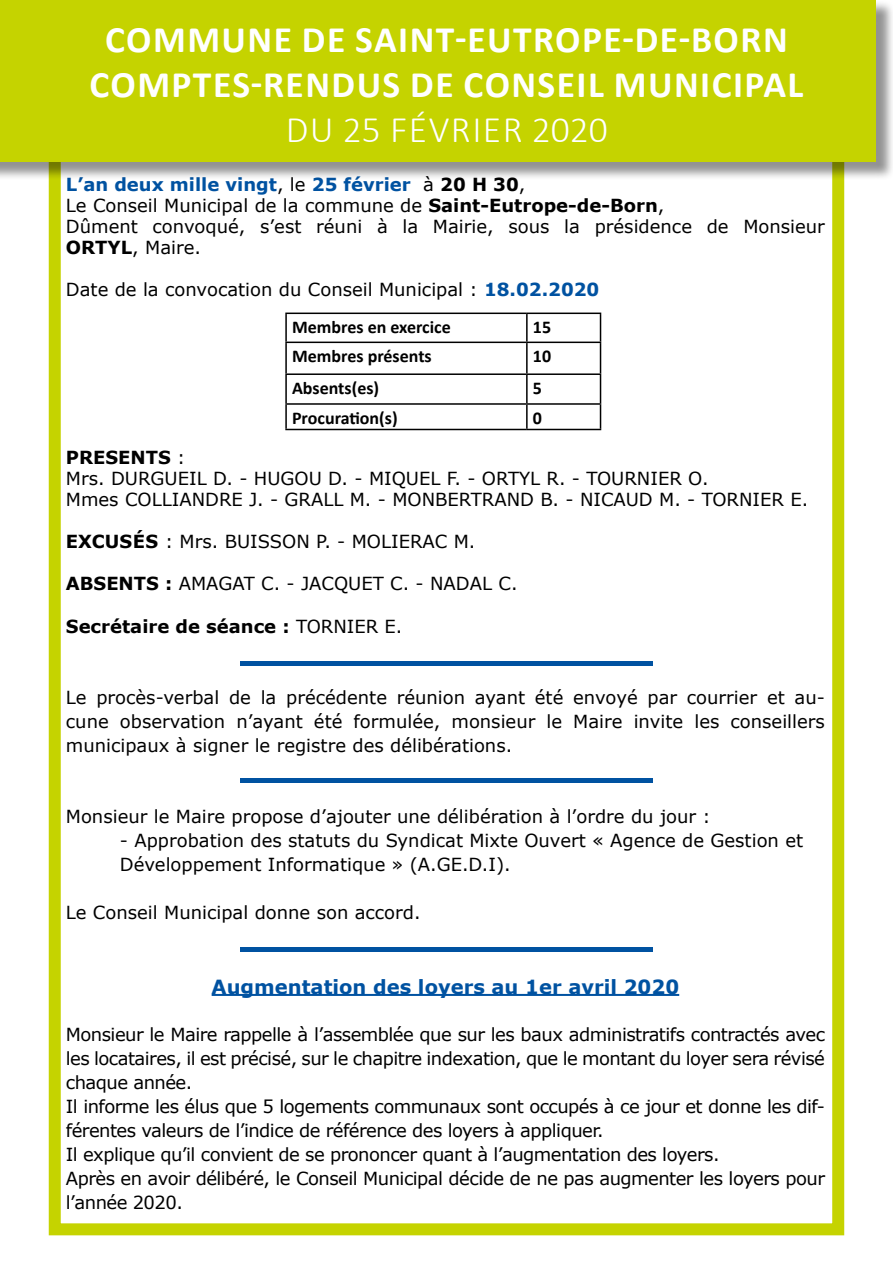
<style>
.page{position:relative;width:893px;height:1263px;background:#fff}
.page>*{position:absolute;margin:0;border:0;box-sizing:border-box;transform-origin:0 0}
.t1{font:700 37.5px/45px "Calibri";letter-spacing:.04em;color:#fff;text-align:center}
.t2{font:300 37.5px "Calibri";letter-spacing:.04em;color:#fff}
.t3{font:700 19.5px "Verdana";color:#0052a1}
.t4{font:18px/21px "Verdana";color:#000}
.t5{font:18px/24px "Verdana";letter-spacing:-.03em;color:#000}
.t6{font:700 18px "Calibri";color:#000}
.t7{font:700 18px "Verdana";color:#000}
.s1{font-weight:700;color:#0052a1}
.s2{font-weight:700}
.s3{font-weight:400}
</style>
<div class="page">
<div style="left:49px;top:46px;width:795px;height:1189px;border:12px solid #c5d300"></div>
<hr style="left:212px;top:994px;width:467px;height:2px;background:#0052a1">
<hr style="left:285px;top:313px;width:242px;height:1px;background:#000">
<hr style="left:285px;top:314px;width:2px;height:28px;background:#000">
<hr style="left:527px;top:313px;width:74px;height:1px;background:#000">
<hr style="left:526px;top:314px;width:2px;height:28px;background:#000">
<svg style="left:600px;top:314px;width:1px;height:28px"></svg>
<hr style="left:285px;top:342px;width:242px;height:1px;background:#000">
<hr style="left:285px;top:343px;width:2px;height:30px;background:#000">
<hr style="left:527px;top:342px;width:74px;height:1px;background:#000">
<hr style="left:526px;top:343px;width:2px;height:30px;background:#000">
<hr style="left:600px;top:343px;width:1px;height:30px;background:#000">
<hr style="left:285px;top:373px;width:242px;height:2px;background:#000">
<hr style="left:285px;top:375px;width:2px;height:28px;background:#000">
<hr style="left:527px;top:373px;width:74px;height:2px;background:#000">
<hr style="left:526px;top:375px;width:2px;height:28px;background:#000">
<hr style="left:285px;top:403px;width:242px;height:2px;background:#000">
<hr style="left:285px;top:405px;width:2px;height:24px;background:#000">
<hr style="left:527px;top:403px;width:74px;height:2px;background:#000">
<hr style="left:526px;top:405px;width:2px;height:24px;background:#000">
<svg style="left:600px;top:375px;width:1px;height:54px"></svg>
<hr style="left:285px;top:429px;width:242px;height:1px;background:#000">
<hr style="left:527px;top:429px;width:74px;height:1px;background:#000">
<div style="left:0;top:0;width:893px;height:180px;background:#000;opacity:.43"></div>
<div style="left:0;top:0;width:876px;height:162px;background:#c5d300"></div>
<hr style="left:240px;top:661px;width:413px;height:4px;background:#0052a1">
<div style="left:240px;top:778px;width:413px;height:5px;background:#0052a1"></div>
<div style="left:240px;top:947px;width:413px;height:5px;background:#0052a1"></div>
<h1 class="t1" style="left:90px;top:16px;width:715px">COMMUNE DE SAINT-EUTROPE-DE-BORN<br>COMPTES-RENDUS DE CONSEIL MUNICIPAL</h1>
<h1 class="t2" style="left:286px;top:106px;width:324px">DU 25 FÉVRIER 2020</h1>
<p class="t4" style="left:66px;top:174px;width:761px"><span class="s1">L’an deux mille vingt</span>, le <span class="s1">25 février</span> à <span class="s2">20 H 30</span>,<br>Le Conseil Municipal de la commune de <span class="s2">Saint-Eutrope-de-Born</span>,<br>Dûment convoqué, s’est réuni à la Mairie, sous la présidence de Monsieur <span class="s2">ORTYL</span>, Maire.</p>
<p class="t4" style="left:66px;top:279px;width:535px">Date de la convocation du Conseil Municipal : <span class="s1">18.02.2020</span></p>
<p class="t6" style="left:292px;top:314px;width:160px">Membres en exercice</p>
<p class="t6" style="left:533px;top:314px;width:20px">15</p>
<p class="t6" style="left:292px;top:343px;width:141px">Membres présents</p>
<p class="t6" style="left:533px;top:343px;width:20px">10</p>
<p class="t6" style="left:292px;top:375px;width:89px">Absents(es)</p>
<p class="t6" style="left:533px;top:375px;width:11px">5</p>
<p class="t6" style="left:292px;top:405px;width:107px">Procuration(s)</p>
<p class="t6" style="left:533px;top:405px;width:11px">0</p>
<p class="t4" style="left:66px;top:447px;width:744px"><span class="s2">PRESENTS</span> :<br>Mrs. DURGUEIL D. - HUGOU D. - MIQUEL F. - ORTYL R. - TOURNIER O.<br>Mmes COLLIANDRE J. - GRALL M. - MONBERTRAND B. - NICAUD M. - TORNIER E.</p>
<p class="t4" style="left:66px;top:531px;width:411px"><span class="s2">EXCUSÉS</span> : Mrs. BUISSON P. - MOLIERAC M.</p>
<p class="t4" style="left:66px;top:573px;width:453px"><span class="s2">ABSENTS :</span> AMAGAT C. - JACQUET C. - NADAL C.</p>
<p class="t7" style="left:66px;top:614px;width:338px">Secrétaire de séance : <span class="s3">TORNIER E.</span></p>
<p class="t4" style="left:66px;top:686px;width:760px;line-height:24px;text-align:justify">Le procès-verbal de la précédente réunion ayant été envoyé par courrier et au&shy;cune observation n’ayant été formulée, monsieur le Maire invite les conseillers municipaux à signer le registre des délibérations.</p>
<p class="t4" style="left:66px;top:806px;width:646px">Monsieur le Maire propose d’ajouter une délibération à l’ordre du jour :</p>
<p class="t4" style="left:120px;top:828px;width:685px;line-height:24px">- Approbation des statuts du Syndicat Mixte Ouvert « Agence de Gestion et<br>Développement Informatique » (A.GE.D.I).</p>
<p class="t4" style="left:66px;top:902px;width:356px">Le Conseil Municipal donne son accord.</p>
<p class="t3" style="left:212px;top:973px;width:469px">Augmentation des loyers au 1er avril 2020</p>
<p class="t5" style="left:66px;top:1022px;width:761px">Monsieur le Maire rappelle à l’assemblée que sur les baux administratifs contractés avec les locataires, il est précisé, sur le chapitre indexation, que le montant du loyer sera révisé chaque année.<br>Il informe les élus que 5 logements communaux sont occupés à ce jour et donne les dif&shy;férentes valeurs de l’indice de référence des loyers à appliquer.<br>Il explique qu’il convient de se prononcer quant à l’augmentation des loyers.<br>Après en avoir délibéré, le Conseil Municipal décide de ne pas augmenter les loyers pour l’année 2020.</p>
</div>
